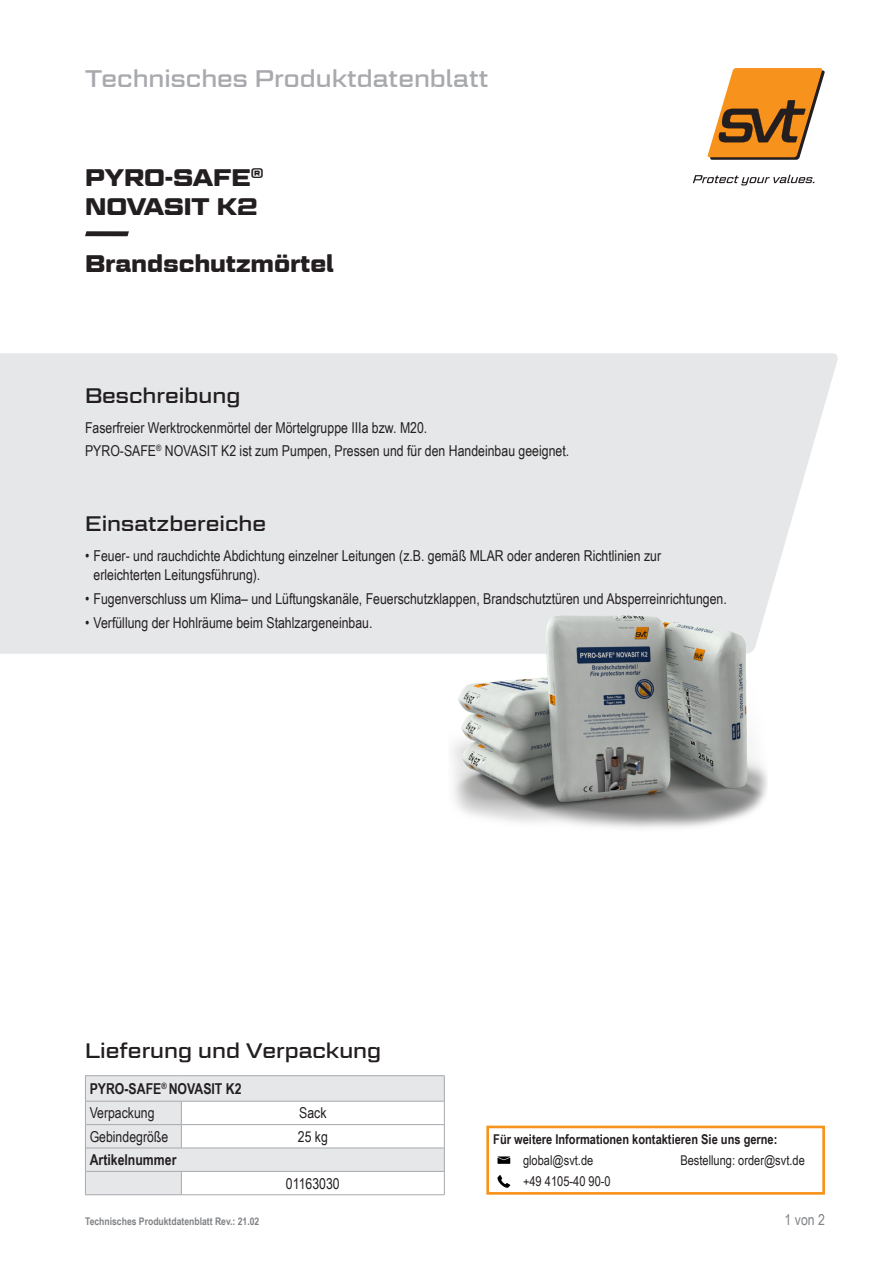
<style>
.page{position:relative;width:893px;height:1263px;background:#fff}
.page>*{position:absolute;margin:0;border:0;box-sizing:border-box;transform-origin:0 0}
.t1{font:24px "Geom Graphic";color:#a8a9ad}
.p___HL_Produktname{font:700 24px/28.8px "Geom Graphic";color:#231f20}
.p___HL_Produktkatego{font:700 24px "Geom Graphic";color:#231f20}
.p___HL_Lieferung___V{font:21px "Geom Graphic";color:#231f20}
.p___HL_Einsatzbereic{font:21px "Geom Graphic";color:#231f20}
.p___HL_Beschreibung{font:21px "Geom Graphic";color:#231f20}
.p___body_Beschreibun{font:15px/19.5px "Arial Narrow";color:#231f20}
.p___Tabelle_HL{font:700 15px "Arial Narrow";color:#231f20}
.p___Tabelle_body_lin{font:15px "Arial Narrow";color:#231f20}
.p___Tabelle_body_mit{font:15px "Arial Narrow";color:#231f20}
.p___Tabelle_Artikeln{font:15px "Arial Narrow";color:#231f20}
.p___footer_rechts{font:15px "Arial Narrow";color:#808285}
.t2{font:13.5px "Arial Narrow";color:#231f20}
.t3{font:700 13.5px "Arial Narrow";color:#231f20}
.t4{font:700 10.5px "Arial Narrow";color:#808285}
</style>
<div class="page">
<div style="left:0;top:353px;width:838px;height:301px;background:#e6e7e9"></div>
<img style="left:393px;top:611px;width:430px;height:217px">
<svg style="left:707px;top:68px;width:118px;height:92px"></svg>
<svg style="left:693px;top:175px;width:122px;height:10px"></svg>
<svg style="left:85px;top:231px;width:44px;height:5px"></svg>
<hr style="left:85px;top:1075px;width:96px;height:1px;background:#a8a9ad">
<hr style="left:181px;top:1075px;width:264px;height:1px;background:#a8a9ad">
<svg style="left:85px;top:1076px;width:360px;height:119px"></svg>
<hr style="left:181px;top:1194px;width:264px;height:1px;background:#a8a9ad">
<svg style="left:497px;top:1156px;width:13px;height:8px"></svg>
<svg style="left:497px;top:1175px;width:13px;height:13px"></svg>
<div style="left:486px;top:1125px;width:339px;height:70px;border:3px solid #f7931d"></div>
<h1 class="t1" style="left:85px;top:63px;width:405px">Technisches Produktdatenblatt</h1>
<p class="p___HL_Produktname" style="left:85px;top:163px;width:180px">PYRO-SAFE<sup>®<br></sup>NOVASIT K2</p>
<p class="p___HL_Produktkatego" style="left:85px;top:249px;width:250px">Brandschutzmörtel</p>
<p class="p___HL_Beschreibung" style="left:85px;top:383px;width:157px">Beschreibung</p>
<p class="p___body_Beschreibun" style="left:85px;top:417px;width:344px">Faserfreier Werktrockenmörtel der Mörtelgruppe IIIa bzw. M20.</p>
<p class="p___body_Beschreibun" style="left:85px;top:441px;width:486px">PYRO-SAFE<sup>®</sup> NOVASIT K2 ist zum Pumpen, Pressen und für den Handeinbau geeignet.</p>
<p class="p___HL_Einsatzbereic" style="left:85px;top:510px;width:183px">Einsatzbereiche</p>
<p class="p___body_Beschreibun" style="left:94px;top:545px;width:569px;text-indent:-9px">• Feuer- und rauchdichte Abdichtung einzelner Leitungen (z.B. gemäß MLAR oder anderen Richtlinien zur erleichterten Leitungsführung).</p>
<p class="p___body_Beschreibun" style="left:85px;top:588px;width:643px">• Fugenverschluss um Klima– und Lüftungskanäle, Feuerschutzklappen, Brandschutztüren und Absperreinrichtungen.</p>
<p class="p___body_Beschreibun" style="left:85px;top:612px;width:289px">• Verfüllung der Hohlräume beim Stahlzargeneinbau.</p>
<p class="p___HL_Lieferung___V" style="left:85px;top:1037px;width:298px">Lieferung und Verpackung</p>
<p class="p___Tabelle_HL" style="left:90px;top:1077px;width:153px">PYRO-SAFE<sup>®</sup> NOVASIT K2</p>
<p class="p___Tabelle_body_lin" style="left:90px;top:1102px;width:66px">Verpackung</p>
<p class="p___Tabelle_body_mit" style="left:299px;top:1102px;width:29px">Sack</p>
<p class="p___Tabelle_body_lin" style="left:90px;top:1125px;width:80px">Gebindegröße</p>
<p class="p___Tabelle_body_mit" style="left:298px;top:1125px;width:32px">25 kg</p>
<p class="p___Tabelle_HL" style="left:90px;top:1148px;width:88px">Artikelnummer</p>
<p class="p___Tabelle_Artikeln" style="left:286px;top:1172px;width:55px">01163030</p>
<p class="t4" style="left:85px;top:1213px;width:176px">Technisches Produktdatenblatt Rev.: 21.02</p>
<p class="t3" style="left:493px;top:1129px;width:286px">Für weitere Informationen kontaktieren Sie uns gerne:</p>
<p class="t2" style="left:523px;top:1150px;width:72px">global@svt.de</p>
<p class="t2" style="left:680px;top:1150px;width:126px">Bestellung: order@svt.de</p>
<p class="t2" style="left:523px;top:1172px;width:89px">+49 4105-40 90-0</p>
<p class="p___footer_rechts" style="left:785px;top:1208px;width:42px">1 von 2</p>
</div>
